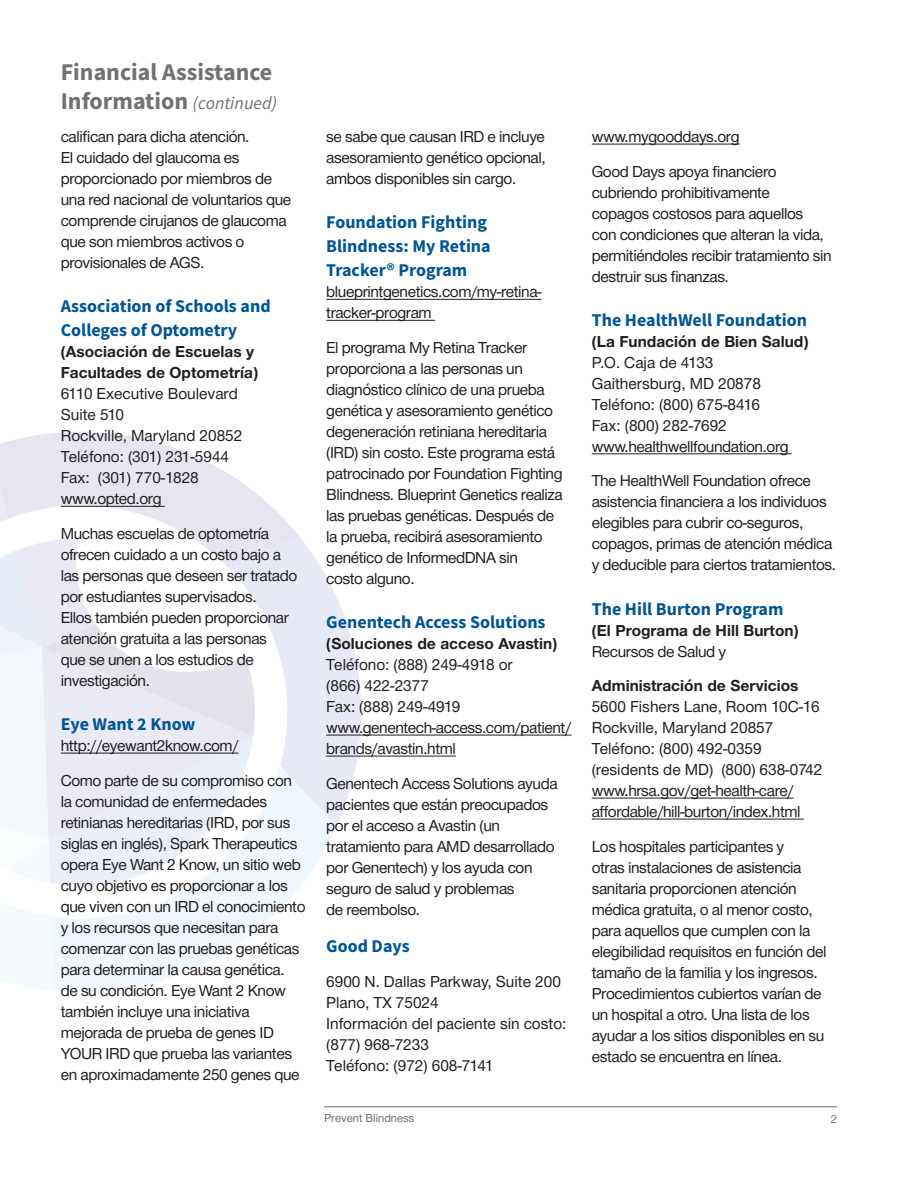
<style>
.page{position:relative;width:918px;height:1188px;background:#fff}
.page>*{position:absolute;margin:0;border:0;box-sizing:border-box;transform-origin:0 0}
.t1{font:700 24px/28.8px "Source Sans Pro";color:#717074}
.ITalic_description{font:700 18px/24px "Source Sans Pro";color:#005595}
.ITalic_description-2{font:16.5px/21px "Helvetica Neue H55";letter-spacing:-.025em;color:#231f20}
.ITalic_description-3{font:16.5px/21px "Helvetica Neue H55";color:#231f20}
.ITalic_description-4{font:16.5px/21px "Helvetica Neue H75";color:#231f20}
.t2{font:12px "Helvetica Neue H55";color:#717074}
.s1{font-weight:400;font-style:italic;font-size:18px}
</style>
<div class="page">
<svg style="left:54px;top:886px;width:246px;height:106px;fill:#eff6fc"></svg>
<svg style="left:0;top:902px;width:54px;height:88px"></svg>
<svg style="left:0;top:432px;width:361px;height:454px"></svg>
<hr style="left:324px;top:1107px;width:513px;height:1px;background:#717074">
<hr style="left:61px;top:506px;width:104px;height:1px;background:#231f20">
<hr style="left:61px;top:753px;width:178px;height:1px;background:#231f20">
<hr style="left:326px;top:299px;width:216px;height:1px;background:#231f20">
<hr style="left:326px;top:320px;width:109px;height:1px;background:#231f20">
<hr style="left:326px;top:735px;width:246px;height:1px;background:#231f20">
<hr style="left:326px;top:756px;width:130px;height:1px;background:#231f20">
<hr style="left:592px;top:144px;width:148px;height:1px;background:#231f20">
<hr style="left:592px;top:454px;width:200px;height:1px;background:#231f20">
<hr style="left:592px;top:798px;width:202px;height:1px;background:#231f20">
<hr style="left:592px;top:819px;width:212px;height:1px;background:#231f20">
<p class="t1" style="left:61px;top:58px;width:218px">Financial Assistance<br>Information <span class="s1">(continued)</span></p>
<p class="ITalic_description-2" style="left:61px;top:127px;width:232px">califican para dicha atención.<br>El cuidado del glaucoma es proporcionado por miembros de una red nacional de voluntarios que comprende cirujanos de glaucoma que son miembros activos o provisionales de AGS.</p>
<p class="ITalic_description" style="left:61px;top:294px;width:211px">Association of Schools and<br>Colleges of Optometry</p>
<p class="ITalic_description-4" style="left:61px;top:343px;width:199px">(Asociación de Escuelas y<br>Facultades de Optometría)</p>
<p class="ITalic_description-3" style="left:61px;top:385px;width:179px">6110 Executive Boulevard</p>
<p class="ITalic_description-3" style="left:61px;top:406px;width:65px">Suite 510</p>
<p class="ITalic_description-3" style="left:61px;top:427px;width:183px">Rockville, Maryland 20852</p>
<p class="ITalic_description-3" style="left:61px;top:448px;width:170px">Teléfono: (301) 231-5944</p>
<p class="ITalic_description-3" style="left:61px;top:469px;width:140px">Fax: (301) 770-1828</p>
<p class="ITalic_description-2" style="left:61px;top:490px;width:102px">www.opted.org</p>
<p class="ITalic_description-2" style="left:61px;top:524px;width:238px">Muchas escuelas de optometría ofrecen cuidado a un costo bajo a las personas que deseen ser tratado por estudiantes supervisados.<br>Ellos también pueden proporcionar atención gratuita a las personas<br>que se unen a los estudios de investigación.</p>
<p class="ITalic_description" style="left:61px;top:712px;width:136px">Eye Want 2 Know</p>
<p class="ITalic_description-2" style="left:61px;top:736px;width:179px">http://eyewant2know.com/</p>
<p class="ITalic_description-2" style="left:61px;top:771px;width:246px">Como parte de su compromiso con la comunidad de enfermedades retinianas hereditarias (IRD, por sus siglas en inglés), Spark Therapeutics opera Eye Want 2 Know, un sitio web cuyo objetivo es proporcionar a los que viven con un IRD el conocimiento y los recursos que necesitan para comenzar con las pruebas genéticas para determinar la causa genética. de su condición. Eye Want 2 Know también incluye una iniciativa mejorada de prueba de genes ID YOUR IRD® que prueba las variantes en aproximadamente 250 genes que</p>
<p class="ITalic_description-2" style="left:326px;top:127px;width:221px;text-align:justify">se sabe que causan IRD e incluye asesoramiento genético opcional, ambos disponibles sin cargo.</p>
<p class="ITalic_description" style="left:326px;top:210px;width:166px">Foundation Fighting<br>Blindness: My Retina<br>Tracker® Program</p>
<p class="ITalic_description-2" style="left:326px;top:283px;width:217px">blueprintgenetics.com/my-retina&shy;tracker-program</p>
<p class="ITalic_description-2" style="left:326px;top:338px;width:238px">El programa My Retina Tracker proporciona a las personas un diagnóstico clínico de una prueba genética y asesoramiento genético degeneración retiniana hereditaria (IRD) sin costo. Este programa está patrocinado por Foundation Fighting<br>Blindness. Blueprint Genetics realiza las pruebas genéticas. Después de la prueba, recibirá asesoramiento genético de InformedDNA sin<br>costo alguno.</p>
<p class="ITalic_description" style="left:326px;top:610px;width:221px">Genentech Access Solutions</p>
<p class="ITalic_description-4" style="left:326px;top:634px;width:233px">(Soluciones de acceso Avastin®)</p>
<p class="ITalic_description-3" style="left:326px;top:655px;width:188px">Teléfono: (888) 249-4918 or</p>
<p class="ITalic_description-3" style="left:326px;top:676px;width:104px">(866) 422-2377</p>
<p class="ITalic_description-3" style="left:326px;top:697px;width:136px">Fax: (888) 249-4919</p>
<p class="ITalic_description-2" style="left:326px;top:718px;width:247px">www.genentech-access.com/patient/ brands/avastin.html</p>
<p class="ITalic_description-2" style="left:326px;top:774px;width:233px">Genentech Access Solutions ayuda pacientes que están preocupados por el acceso a Avastin (un tratamiento para AMD desarrollado por Genentech) y los ayuda con seguro de salud y problemas<br>de reembolso.</p>
<p class="ITalic_description" style="left:326px;top:934px;width:85px">Good Days</p>
<p class="ITalic_description-3" style="left:326px;top:972px;width:236px">6900 N. Dallas Parkway, Suite 200</p>
<p class="ITalic_description-3" style="left:326px;top:993px;width:114px">Plano, TX 75024</p>
<p class="ITalic_description-3" style="left:326px;top:1014px;width:242px">Información del paciente sin costo:</p>
<p class="ITalic_description-3" style="left:326px;top:1035px;width:104px">(877) 968-7233</p>
<p class="ITalic_description-3" style="left:326px;top:1056px;width:169px">Teléfono: (972) 608-7141</p>
<p class="ITalic_description-2" style="left:592px;top:127px;width:149px">www.mygooddays.org</p>
<p class="ITalic_description-2" style="left:592px;top:162px;width:241px">Good Days apoya financiero cubriendo prohibitivamente<br>copagos costosos para aquellos con condiciones que alteran la vida, permitiéndoles recibir tratamiento sin destruir sus finanzas.</p>
<p class="ITalic_description" style="left:592px;top:308px;width:217px">The HealthWell Foundation</p>
<p class="ITalic_description-4" style="left:592px;top:332px;width:218px">(La Fundación de Bien Salud)</p>
<p class="ITalic_description-3" style="left:592px;top:353px;width:123px">P.O. Caja de 4133</p>
<p class="ITalic_description-3" style="left:592px;top:374px;width:171px">Gaithersburg, MD 20878</p>
<p class="ITalic_description-3" style="left:592px;top:395px;width:170px">Teléfono: (800) 675-8416</p>
<p class="ITalic_description-3" style="left:592px;top:416px;width:137px">Fax: (800) 282-7692</p>
<p class="ITalic_description-2" style="left:592px;top:437px;width:198px">www.healthwellfoundation.org</p>
<p class="ITalic_description-2" style="left:592px;top:472px;width:246px">The HealthWell Foundation ofrece asistencia financiera a los individuos elegibles para cubrir co-seguros, copagos, primas de atención médica y deducible para ciertos tratamientos.</p>
<p class="ITalic_description" style="left:592px;top:596px;width:193px">The Hill Burton Program</p>
<p class="ITalic_description-4" style="left:592px;top:621px;width:208px">(El Programa de Hill Burton)</p>
<p class="ITalic_description-2" style="left:592px;top:642px;width:136px">Recursos de Salud y</p>
<p class="ITalic_description-4" style="left:592px;top:676px;width:208px">Administración de Servicios</p>
<p class="ITalic_description-3" style="left:592px;top:697px;width:229px">5600 Fishers Lane, Room 10C-16</p>
<p class="ITalic_description-3" style="left:592px;top:718px;width:183px">Rockville, Maryland 20857</p>
<p class="ITalic_description-3" style="left:592px;top:739px;width:232px">Teléfono: (800) 492-0359 (residents de MD) (800) 638-0742</p>
<p class="ITalic_description-2" style="left:592px;top:781px;width:210px">www.hrsa.gov/get-health-care/ affordable/hill-burton/index.html</p>
<p class="ITalic_description-2" style="left:592px;top:837px;width:236px">Los hospitales participantes y<br>otras instalaciones de asistencia sanitaria proporcionen atención médica gratuita, o al menor costo, para aquellos que cumplen con la elegibilidad requisitos en función del tamaño de la familia y los ingresos.<br>Procedimientos cubiertos varían de un hospital a otro. Una lista de los ayudar a los sitios disponibles en su estado se encuentra en línea.</p>
<p class="t2" style="left:324px;top:1110px;width:92px">Prevent Blindness</p>
<p class="t2" style="left:831px;top:1111px;width:8px">2</p>
</div>
